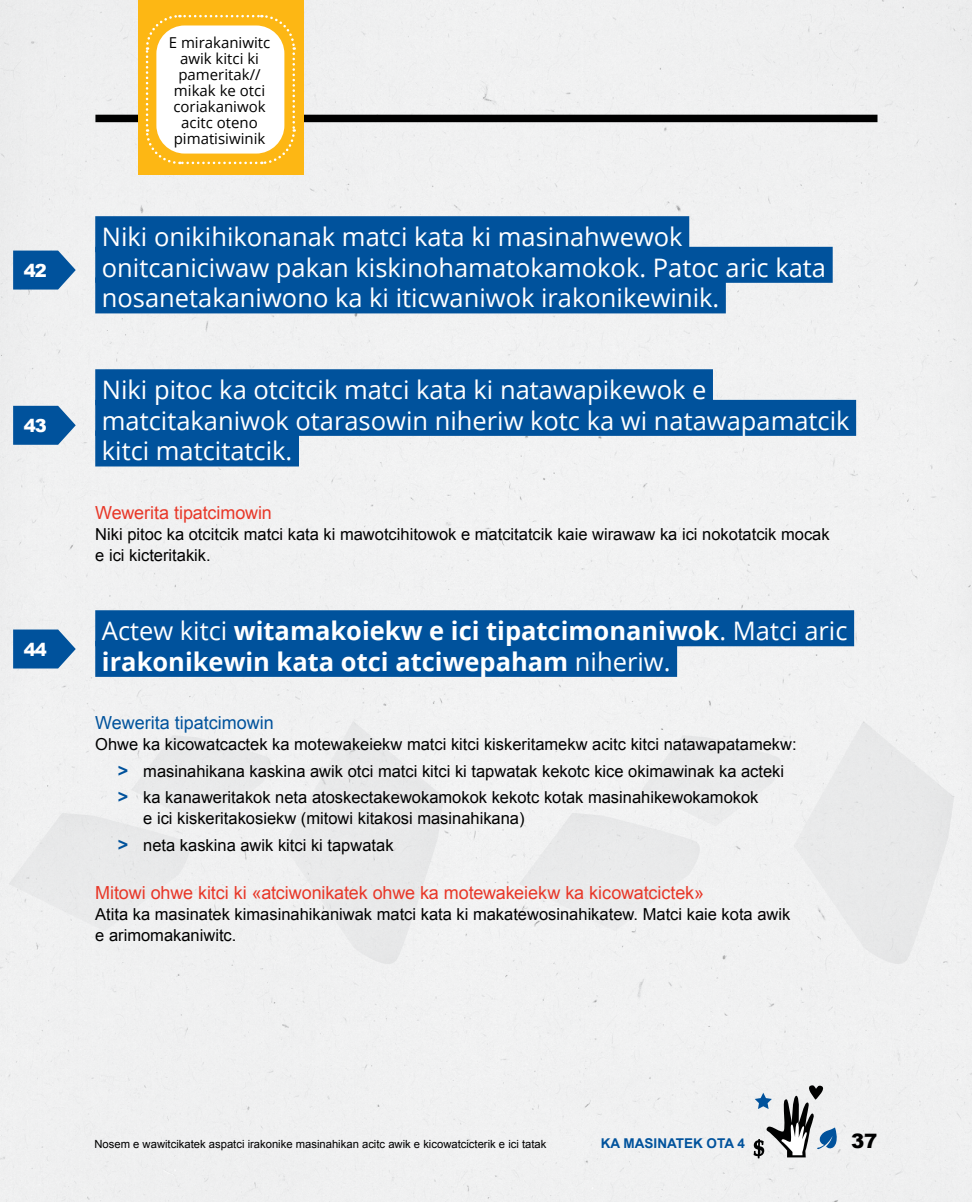
<style>
.page{position:relative;width:972px;height:1202px;background:#f0f1f1}
.page>*{position:absolute;margin:0;border:0;box-sizing:border-box;transform-origin:0 0}
.t1{font:25.5px/30.6px "Open Sans";color:#fff}
.t2{font:700 25.5px/30.6px "Open Sans";color:#fff}
.t3{font:900 19.8px "Arial";color:#000}
.t4{font:18px "Arial";letter-spacing:-.01em;color:#e83728}
.t5{font:18px "Arial";color:#00529c}
.t6{font:900 18px "Arial";color:#fff}
.t7{font:16.5px/26.4px "Arial";color:#000}
.t8{font:15px/15.9px "Open Sans";color:#000;text-align:center}
.t9{font:700 13.5px "Arial";color:#00529c}
.t10{font:11.25px "Arial";color:#000}
.s1{font-weight:400}
.s2{font-weight:700;font-size:18px;color:#00529c}
</style>
<div class="page">
<img style="left:284px;top:721px;width:160px;height:246px">
<div style="left:131px;top:735px;width:140px;height:91px;background:#e9eaeb"></div>
<div style="left:9px;top:813px;width:181px;height:118px;background:#eaeaeb"></div>
<div style="left:794px;top:721px;width:160px;height:246px;background:#e9eaeb"></div>
<div style="left:641px;top:735px;width:141px;height:91px;background:#eaebec"></div>
<img style="left:519px;top:813px;width:182px;height:118px">
<div style="left:95px;top:216px;width:594px;height:36px;background:#00529c"></div>
<div style="left:95px;top:247px;width:738px;height:36px;background:#00529c"></div>
<div style="left:95px;top:277px;width:631px;height:36px;background:#00529c"></div>
<div style="left:95px;top:369px;width:618px;height:36px;background:#00529c"></div>
<div style="left:95px;top:400px;width:761px;height:36px;background:#00529c"></div>
<div style="left:95px;top:430px;width:204px;height:36px;background:#00529c"></div>
<div style="left:95px;top:610px;width:759px;height:36px;background:#00529c"></div>
<div style="left:95px;top:641px;width:582px;height:36px;background:#00529c"></div>
<div style="left:95px;top:115px;width:782px;height:7px;background:#000"></div>
<div style="left:138px;top:0;width:166px;height:175px;background:#fdb714"></div>
<svg style="left:145px;top:14px;width:151px;height:151px"></svg>
<svg style="left:13px;top:250px;width:63px;height:39px;background:#256aa9"></svg>
<svg style="left:13px;top:406px;width:63px;height:39px;background:#2469a8"></svg>
<svg style="left:13px;top:629px;width:63px;height:39px;background:#256aa9"></svg>
<svg style="left:754px;top:1083px;width:83px;height:75px"></svg>
<p class="t6" style="left:24px;top:257px;width:25px">42</p>
<p class="t6" style="left:24px;top:412px;width:25px">43</p>
<p class="t6" style="left:24px;top:636px;width:25px">44</p>
<p class="t8" style="left:169px;top:34px;width:103px">E mirakaniwitc awik kitci ki pameritak// mikak ke otci coriakaniwok acitc oteno pimatisiwinik</p>
<h1 class="t1" style="left:102px;top:221px;width:726px">Niki onikihikonanak matci kata ki masinahwewok onitcaniciwaw pakan kiskinohamatokamokok. Patoc aric kata nosanetakaniwono ka ki iticwaniwok irakonikewinik.</h1>
<h1 class="t1" style="left:102px;top:374px;width:749px">Niki pitoc ka otcitcik matci kata ki natawapikewok e matcitakaniwok otarasowin niheriw kotc ka wi natawapamatcik kitci matcitatcik.</h1>
<p class="t4" style="left:95px;top:501px;width:178px">Wewerita tipatcimowin</p>
<p class="t7" style="left:95px;top:524px;width:736px;line-height:21px">Niki pitoc ka otcitcik matci kata ki mawotcihitowok e matcitatcik kaie wirawaw ka ici nokotatcik mocak e ici kicteritakik.</p>
<h1 class="t2" style="left:102px;top:615px;width:747px"><span class="s1">Actew kitci</span> witamakoiekw e ici tipatcimonaniwok<span class="s1">. Matci aric </span>irakonikewin kata otci atciwepaham <span class="s1">niheriw.</span></h1>
<p class="t5" style="left:95px;top:711px;width:180px">Wewerita tipatcimowin</p>
<p class="t7" style="left:118px;top:731px;width:680px;text-indent:-22px">Ohwe ka kicowatcactek ka motewakeiekw matci kitci kiskeritamekw acitc kitci natawapatamekw: <span class="s2">&gt;</span> masinahikana kaskina awik otci matci kitci ki tapwatak kekotc kice okimawinak ka acteki <span class="s2">&gt;</span> ka kanaweritakok neta atoskectakewokamokok kekotc kotak masinahikewokamokok</p>
<p class="t7" style="left:118px;top:805px;width:408px;text-indent:26px">e ici kiskeritakosiekw (mitowi kitakosi masinahikana) <span class="s2">&gt;</span> neta kaskina awik kitci ki tapwatak</p>
<p class="t4" style="left:95px;top:881px;width:610px">Mitowi ohwe kitci ki «atciwonikatek ohwe ka motewakeiekw ka kicowatcictek»</p>
<p class="t7" style="left:95px;top:904px;width:697px;line-height:21px">Atita ka masinatek kimasinahikaniwak matci kata ki makatewosinahikatew. Matci kaie kota awik e arimomakaniwitc.</p>
<p class="t10" style="left:94px;top:1136px;width:454px">Nosem e wawitcikatek aspatci irakonike masinahikan acitc awik e kicowatcicterik e ici tatak</p>
<p class="t3" style="left:851px;top:1126px;width:28px">37</p>
<p class="t9" style="left:601px;top:1134px;width:145px">KA MASINATEK OTA 4</p>
</div>
